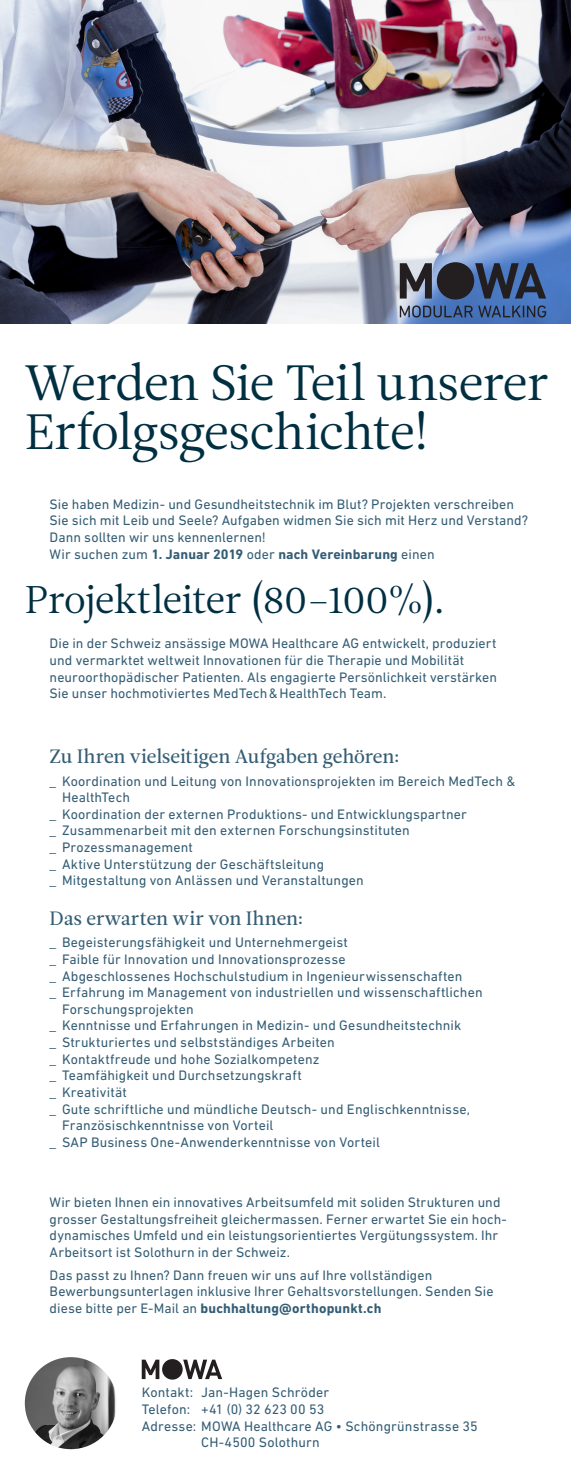
<style>
.page{position:relative;width:571px;height:1474px;background:#fff}
.page>*{position:absolute;margin:0;border:0;box-sizing:border-box;transform-origin:0 0}
.t1{font:49.35px/49px "Leitura News Roman 1";letter-spacing:-.015em;color:#002f42}
.t2{font:38.5px "Leitura News Roman 1";letter-spacing:-.01em;color:#002f42}
.t3{font:19.25px "Leitura News Roman 2";letter-spacing:-.005em;color:#345d74}
.t4{font:14px/16.6px "DIN Next LT Pro";letter-spacing:.01em;color:#345d74}
.s1{font-weight:700}
.s2{font-family:"Leitura News Roman 2"}
</style>
<div class="page">
<img style="left:0;top:0;width:570px;height:323px">
<svg style="left:399px;top:305px;width:73px;height:12px"></svg>
<svg style="left:478px;top:305px;width:68px;height:12px"></svg>
<svg style="left:399px;top:263px;width:32px;height:35px"></svg>
<svg style="left:475px;top:263px;width:71px;height:35px;background:#374b6f"></svg>
<div style="left:436px;top:262px;width:38px;height:37px;background:#231f20;border-radius:50%"></div>
<img style="left:25px;top:1357px;width:92px;height:92px;border-radius:46px">
<svg style="left:142px;top:1359px;width:17px;height:19px"></svg>
<svg style="left:183px;top:1359px;width:39px;height:19px"></svg>
<div style="left:162px;top:1358px;width:21px;height:21px;background:#231f20;border-radius:50%"></div>
<h1 class="t1" style="left:25px;top:358px;width:525px">Werden Sie Teil unserer<br>Erfolgsgeschichte!</h1>
<p class="t4" style="left:50px;top:495px;width:480px">Sie haben Medizin- und Gesundheitstechnik im Blut? Projekten verschreiben Sie sich mit Leib und Seele? Aufgaben widmen Sie sich mit Herz und Verstand?<br>Dann sollten wir uns kennenlernen!<br>Wir suchen zum <span class="s1">1. Januar 2019</span> oder <span class="s1">nach Vereinbarung</span> einen</p>
<h2 class="t2" style="left:25px;top:573px;width:422px">Projektleiter (80–100<span class="s2">%</span>).</h2>
<p class="t4" style="left:50px;top:635px;width:448px">Die in der Schweiz ansässige MOWA Healthcare AG entwickelt, produziert und vermarktet weltweit Innovationen für die Therapie und Mobilität neuroorthopädischer Patienten. Als engagierte Persönlichkeit verstärken Sie unser hochmotiviertes MedTech&amp;HealthTech Team.</p>
<h3 class="t3" style="left:50px;top:743px;width:351px">Zu Ihren vielseitigen Aufgaben gehören:</h3>
<p class="t4" style="left:50px;top:772px;width:467px">_ Koordination und Leitung von Innovationsprojekten im Bereich MedTech &amp;</p>
<p class="t4" style="left:62px;top:789px;width:69px">HealthTech</p>
<p class="t4" style="left:50px;top:805px;width:418px">_ Koordination der externen Produktions- und Entwicklungspartner</p>
<p class="t4" style="left:50px;top:822px;width:361px">_ Zusammenarbeit mit den externen Forschungsinstituten</p>
<p class="t4" style="left:50px;top:838px;width:145px">_ Prozessmanagement</p>
<p class="t4" style="left:50px;top:855px;width:276px">_ Aktive Unterstützung der Geschäftsleitung</p>
<p class="t4" style="left:50px;top:872px;width:315px">_ Mitgestaltung von Anlässen und Veranstaltungen</p>
<h3 class="t3" style="left:50px;top:904px;width:255px">Das erwarten wir von Ihnen:</h3>
<p class="t4" style="left:50px;top:934px;width:300px">_ Begeisterungsfähigkeit und Unternehmergeist</p>
<p class="t4" style="left:50px;top:950px;width:297px">_ Faible für Innovation und Innovationsprozesse</p>
<p class="t4" style="left:50px;top:967px;width:414px">_ Abgeschlossenes Hochschulstudium in Ingenieurwissenschaften</p>
<p class="t4" style="left:50px;top:984px;width:434px">_ Erfahrung im Management von industriellen und wissenschaftlichen</p>
<p class="t4" style="left:62px;top:1000px;width:133px">Forschungsprojekten</p>
<p class="t4" style="left:50px;top:1017px;width:413px">_ Kenntnisse und Erfahrungen in Medizin- und Gesundheitstechnik</p>
<p class="t4" style="left:50px;top:1033px;width:287px">_ Strukturiertes und selbstständiges Arbeiten</p>
<p class="t4" style="left:50px;top:1050px;width:271px">_ Kontaktfreude und hohe Sozialkompetenz</p>
<p class="t4" style="left:50px;top:1067px;width:253px">_ Teamfähigkeit und Durchsetzungskraft</p>
<p class="t4" style="left:50px;top:1083px;width:79px">_ Kreativität</p>
<p class="t4" style="left:50px;top:1100px;width:422px">_ Gute schriftliche und mündliche Deutsch- und Englischkenntnisse,</p>
<p class="t4" style="left:62px;top:1116px;width:213px">Französischkenntnisse von Vorteil</p>
<p class="t4" style="left:50px;top:1133px;width:332px">_ SAP Business One-Anwenderkenntnisse von Vorteil</p>
<p class="t4" style="left:50px;top:1193px;width:458px">Wir bieten Ihnen ein innovatives Arbeitsumfeld mit soliden Strukturen und grosser Gestaltungsfreiheit gleichermassen. Ferner erwartet Sie ein hoch&shy;dynamisches Umfeld und ein leistungsorientiertes Vergütungssystem. Ihr Arbeitsort ist Solothurn in der Schweiz.</p>
<p class="t4" style="left:50px;top:1266px;width:445px">Das passt zu Ihnen? Dann freuen wir uns auf Ihre vollständigen<br>Bewerbungsunterlagen inklusive Ihrer Gehaltsvorstellungen. Senden Sie diese bitte per E-Mail an <span class="s1">buchhaltung@orthopunkt.ch</span></p>
<p class="t4" style="left:142px;top:1383px;width:189px">Kontakt: Jan-Hagen Schröder</p>
<p class="t4" style="left:142px;top:1400px;width:184px">Telefon: +41 (0) 32 623 00 53</p>
<p class="t4" style="left:142px;top:1417px;width:337px">Adresse: MOWA Healthcare AG • Schöngrünstrasse 35</p>
<p class="t4" style="left:201px;top:1433px;width:120px">CH-4500 Solothurn</p>
</div>
